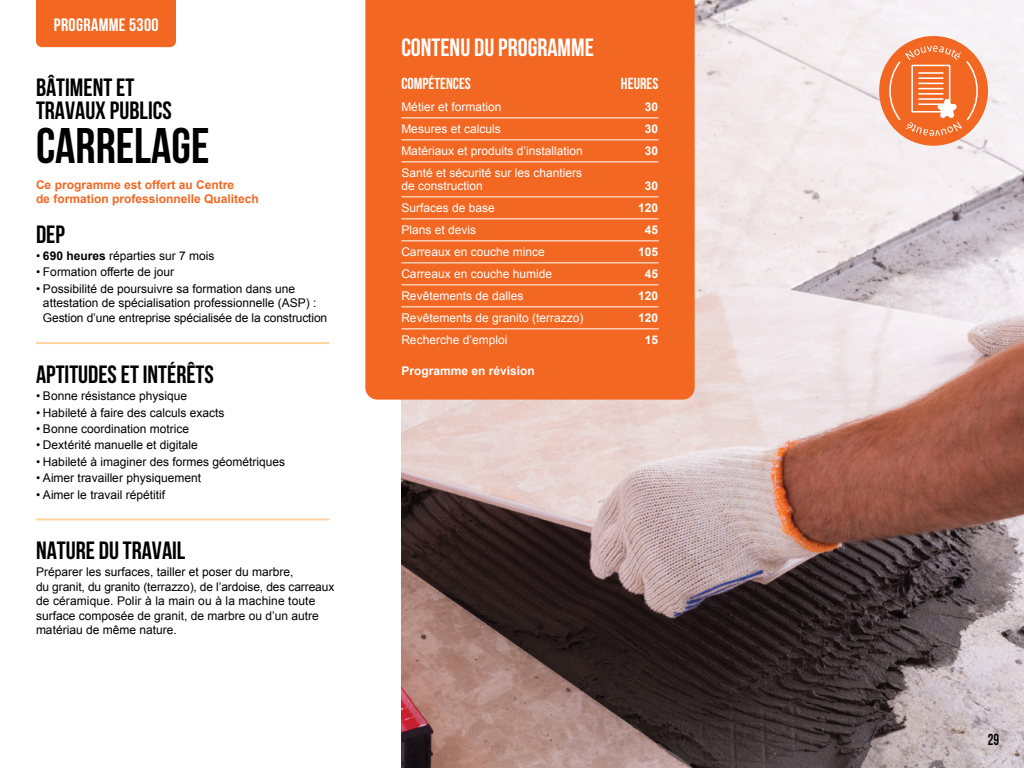
<style>
.page{position:relative;width:1024px;height:768px;background:#fff}
.page>*{position:absolute;margin:0;border:0;box-sizing:border-box;transform-origin:0 0}
.t1{font:700 50px "Bebas Neue";color:#000}
.t2{font:700 25px/23px "Bebas Neue";color:#000}
.t3{font:700 25px "Bebas Neue";color:#fff}
.t4{font:700 18px "Bebas Neue";letter-spacing:.02em;color:#fff}
.t5{font:700 16px "Bebas Neue";color:#fff}
.t6{font:700 16px "Bebas Neue";color:#000;scale:.9 1}
.t7{font:12px/14.4px "Arial";color:#000}
.t8{font:12px/13px "Arial";color:#fff}
.t9{font:700 12px/14.4px "Arial";color:#f26722}
.t10{font:700 12px "Arial";color:#fff}
.s1{font-weight:700}
</style>
<div class="page">
<div style="left:36px;top:0;width:140px;height:47px;background:#f26722"></div>
<img style="left:401px;top:0;width:623px;height:768px">
<div style="left:365px;top:0;width:330px;height:400px;background:#f26722"></div>
<hr style="left:401px;top:117px;width:258px;height:1px;background:#fff">
<hr style="left:401px;top:139px;width:258px;height:1px;background:#fff">
<hr style="left:401px;top:161px;width:258px;height:1px;background:#fff">
<hr style="left:401px;top:196px;width:258px;height:1px;background:#fff">
<hr style="left:401px;top:218px;width:258px;height:1px;background:#fff">
<hr style="left:401px;top:240px;width:258px;height:1px;background:#fff">
<hr style="left:401px;top:262px;width:258px;height:1px;background:#fff">
<hr style="left:401px;top:284px;width:258px;height:1px;background:#fff">
<hr style="left:401px;top:306px;width:258px;height:1px;background:#fff">
<hr style="left:401px;top:328px;width:258px;height:1px;background:#fff">
<hr style="left:36px;top:342px;width:293px;height:2px;background:#ffd4a1">
<hr style="left:36px;top:518px;width:293px;height:2px;background:#ffd4a1">
<div style="left:394px;top:348px;width:272px;height:8px;background:#f26722"></div>
<div style="left:879px;top:36px;width:109px;height:110px;background:#f26722;border-radius:50%"></div>
<svg style="left:888px;top:46px;width:91px;height:90px"></svg>
<h3 class="t4" style="left:54px;top:14px;width:106px">PROGRAMME 5300</h3>
<h2 class="t2" style="left:36px;top:75px;width:137px">BÂTIMENT ET<br>TRAVAUX PUBLICS</h2>
<h1 class="t1" style="left:36px;top:119px;width:175px">CARRELAGE</h1>
<p class="t9" style="left:36px;top:178px;width:224px">Ce programme est offert au Centre<br>de formation professionnelle Qualitech</p>
<h2 class="t2" style="left:36px;top:222px;width:30px">DEP</h2>
<p class="t7" style="left:36px;top:249px;width:180px">• <span class="s1">690 heures</span> réparties sur 7 mois</p>
<p class="t7" style="left:36px;top:265px;width:140px">• Formation offerte de jour</p>
<p class="t7" style="left:43px;top:282px;width:286px;text-indent:-7px">• Possibilité de poursuivre sa formation dans une attestation de spécialisation professionnelle (ASP) :<br>Gestion d’une entreprise spécialisée de la construction</p>
<h2 class="t2" style="left:36px;top:362px;width:179px">APTITUDES ET INTÉRÊTS</h2>
<p class="t7" style="left:36px;top:389px;width:153px">• Bonne résistance physique</p>
<p class="t7" style="left:36px;top:405px;width:190px">• Habileté à faire des calculs exacts</p>
<p class="t7" style="left:36px;top:422px;width:155px">• Bonne coordination motrice</p>
<p class="t7" style="left:36px;top:438px;width:163px">• Dextérité manuelle et digitale</p>
<p class="t7" style="left:36px;top:454px;width:251px">• Habileté à imaginer des formes géométriques</p>
<p class="t7" style="left:36px;top:471px;width:167px">• Aimer travailler physiquement</p>
<p class="t7" style="left:36px;top:487px;width:131px">• Aimer le travail répétitif</p>
<h2 class="t2" style="left:36px;top:539px;width:151px">NATURE DU TRAVAIL</h2>
<p class="t7" style="left:36px;top:565px;width:300px">Préparer les surfaces, tailler et poser du marbre,<br>du granit, du granito (terrazzo), de l’ardoise, des carreaux de céramique. Polir à la main ou à la machine toute surface composée de granit, de marbre ou d’un autre matériau de même nature.</p>
<h2 class="t3" style="left:401px;top:34px;width:194px">CONTENU DU PROGRAMME</h2>
<h3 class="t5" style="left:401px;top:75px;width:71px">COMPÉTENCES</h3>
<h3 class="t5" style="left:621px;top:75px;width:39px">HEURES</h3>
<p class="t8" style="left:401px;top:100px;width:102px">Métier et formation</p>
<p class="t10" style="left:645px;top:99px;width:15px">30</p>
<p class="t8" style="left:401px;top:122px;width:101px">Mesures et calculs</p>
<p class="t10" style="left:645px;top:121px;width:15px">30</p>
<p class="t8" style="left:401px;top:144px;width:183px">Matériaux et produits d’installation</p>
<p class="t10" style="left:645px;top:143px;width:15px">30</p>
<p class="t8" style="left:401px;top:166px;width:182px">Santé et sécurité sur les chantiers de construction</p>
<p class="t10" style="left:645px;top:178px;width:15px">30</p>
<p class="t8" style="left:401px;top:201px;width:95px">Surfaces de base</p>
<p class="t10" style="left:638px;top:200px;width:22px">120</p>
<p class="t8" style="left:401px;top:223px;width:76px">Plans et devis</p>
<p class="t10" style="left:645px;top:222px;width:15px">45</p>
<p class="t8" style="left:401px;top:245px;width:145px">Carreaux en couche mince</p>
<p class="t10" style="left:638px;top:244px;width:22px">105</p>
<p class="t8" style="left:401px;top:267px;width:152px">Carreaux en couche humide</p>
<p class="t10" style="left:645px;top:266px;width:15px">45</p>
<p class="t8" style="left:401px;top:289px;width:124px">Revêtements de dalles</p>
<p class="t10" style="left:638px;top:288px;width:22px">120</p>
<p class="t8" style="left:401px;top:311px;width:184px">Revêtements de granito (terrazzo)</p>
<p class="t10" style="left:638px;top:310px;width:22px">120</p>
<p class="t8" style="left:401px;top:333px;width:108px">Recherche d’emploi</p>
<p class="t10" style="left:645px;top:332px;width:15px">15</p>
<p class="t10" style="left:401px;top:362px;width:135px">Programme en révision</p>
<h3 class="t6" style="left:988px;top:731px;width:14px">29</h3>
</div>
